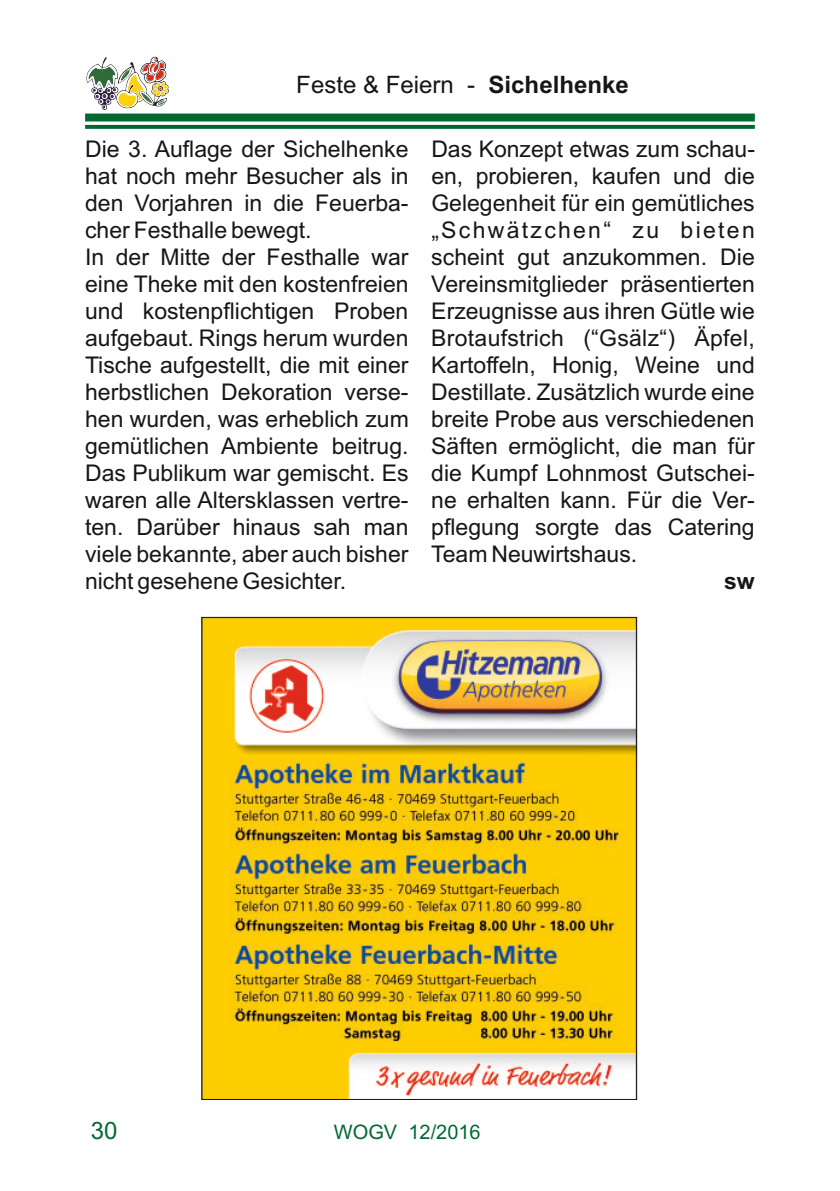
<style>
.page{position:relative;width:840px;height:1191px;background:#fff}
.page>*{position:absolute;margin:0;border:0;box-sizing:border-box;transform-origin:0 0}
.t1{font:24px "Arial";color:#151616}
.t2{font:24px "Arial";color:#006932}
.t3{font:23px/27px "Arial";color:#151616;text-align:justify}
.t4{font:700 23px "Arial";color:#151616}
.t5{font:20px "Arial";color:#006932}
.s1{font-weight:700}
</style>
<div class="page">
<div style="left:85px;top:114px;width:669px;height:7px;background:#006932"></div>
<svg style="left:85px;top:125px;width:669px;height:4px;background:#096e39"></svg>
<svg style="left:86px;top:56px;width:83px;height:54px"></svg>
<img style="left:204px;top:619px;width:430px;height:478px">
<p class="t1" style="left:296px;top:75px;width:334px">Feste &amp; Feiern - <span class="s1">Sichelhenke</span></p>
<p class="t3" style="left:85px;top:138px;width:671px">Die 3. Auflage der Sichelhenke Das Konzept etwas zum schau&shy;hat noch mehr Besucher als in en, probieren, kaufen und die den Vorjahren in die Feuerba- Gelegenheit für ein gemütliches cher Festhalle bewegt.</p>
<p class="t3" style="left:85px;top:219px;width:671px;text-align:left;text-indent:346px">„Schwätzchen“ zu bieten In der Mitte der Festhalle war scheint gut anzukommen. Die eine Theke mit den kostenfreien Vereinsmitglieder präsentierten und kostenpflichtigen Proben Erzeugnisse aus ihren Gütle wie aufgebaut. Rings herum wurden Brotaufstrich (“Gsälz“) Äpfel, Tische aufgestellt, die mit einer Kartoffeln, Honig, Weine und herbstlichen Dekoration verse- Destillate. Zusätzlich wurde eine hen wurden, was erheblich zum breite Probe aus verschiedenen gemütlichen Ambiente beitrug. Säften ermöglicht, die man für Das Publikum war gemischt. Es die Kumpf Lohnmost Gutschei&shy;waren alle Altersklassen vertre- ne erhalten kann. Für die Ver&shy;ten. Darüber hinaus sah man pflegung sorgte das Catering viele bekannte, aber auch bisher Team Neuwirtshaus.<br>nicht gesehene Gesichter.</p>
<p class="t4" style="left:723px;top:572px;width:32px">sw</p>
<p class="t2" style="left:91px;top:1121px;width:28px">30</p>
<p class="t5" style="left:333px;top:1124px;width:148px">WOGV 12/2016</p>
</div>
